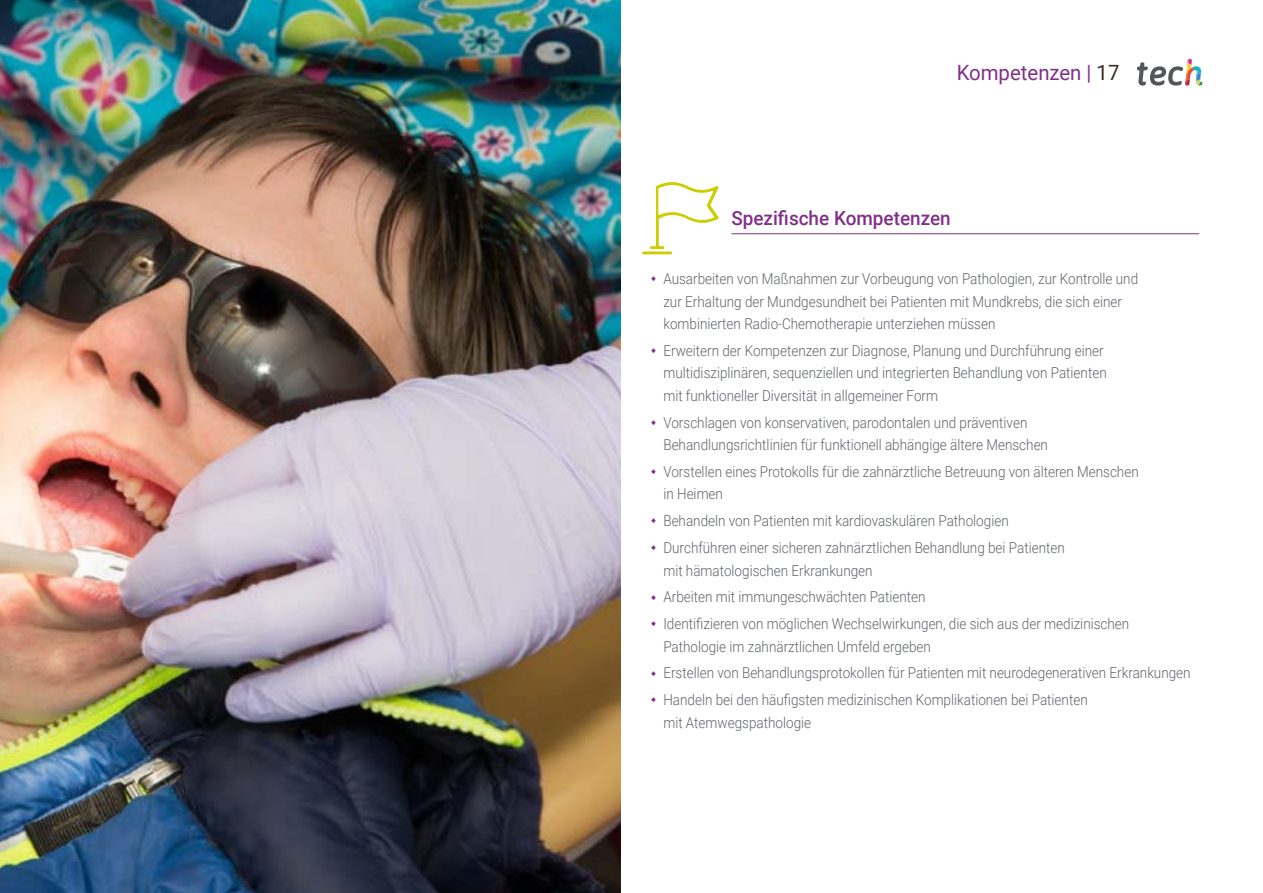
<style>
.page{position:relative;width:1263px;height:893px;background:#fff}
.page>*{position:absolute;margin:0;border:0;box-sizing:border-box;transform-origin:0 0}
.t1{font:21px "Roboto";color:#813089}
.t2{font:500 19.5px "Roboto";color:#813089}
.t3{font:300 15px/22.5px "Roboto";color:#61646a;scale:.9 1}
.s1{color:#312e20}
</style>
<div class="page">
<img style="left:0;top:0;width:621px;height:893px">
<hr style="left:731px;top:233px;width:468px;height:1px;background:#813089">
<hr style="left:642px;top:251px;width:30px;height:3px;background:#cdce00">
<svg style="left:650px;top:182px;width:69px;height:67px"></svg>
<svg style="left:1137px;top:59px;width:65px;height:27px"></svg>
<h1 class="t1" style="left:957px;top:57px;width:164px">Kompetenzen | <span class="s1">17</span></h1>
<h2 class="t2" style="left:731px;top:205px;width:221px">Spezifische Kompetenzen</h2>
<p class="t3" style="left:663px;top:267px;width:529px">Ausarbeiten von Maßnahmen zur Vorbeugung von Pathologien, zur Kontrolle und zur Erhaltung der Mundgesundheit bei Patienten mit Mundkrebs, die sich einer kombinierten Radio-Chemotherapie unterziehen müssen</p>
<p class="t3" style="left:663px;top:339px;width:494px">Erweitern der Kompetenzen zur Diagnose, Planung und Durchführung einer multidisziplinären, sequenziellen und integrierten Behandlung von Patienten mit funktioneller Diversität in allgemeiner Form</p>
<p class="t3" style="left:663px;top:411px;width:429px">Vorschlagen von konservativen, parodontalen und präventiven<br>Behandlungsrichtlinien für funktionell abhängige ältere Menschen</p>
<p class="t3" style="left:663px;top:460px;width:530px">Vorstellen eines Protokolls für die zahnärztliche Betreuung von älteren Menschen in Heimen</p>
<p class="t3" style="left:663px;top:507px;width:448px;line-height:26.7px">Behandeln von Patienten mit kardiovaskulären Pathologien<br>Durchführen einer sicheren zahnärztlichen Behandlung bei Patienten</p>
<p class="t3" style="left:663px;top:556px;width:519px;line-height:26.7px">mit hämatologischen Erkrankungen<br>Arbeiten mit immungeschwächten Patienten<br>Identifizieren von möglichen Wechselwirkungen, die sich aus der medizinischen</p>
<p class="t3" style="left:663px;top:632px;width:587px;line-height:26.7px">Pathologie im zahnärztlichen Umfeld ergeben<br>Erstellen von Behandlungsprotokollen für Patienten mit neurodegenerativen Erkrankungen<br>Handeln bei den häufigsten medizinischen Komplikationen bei Patienten</p>
<p class="t3" style="left:663px;top:710px;width:166px">mit Atemwegspathologie</p>
</div>
